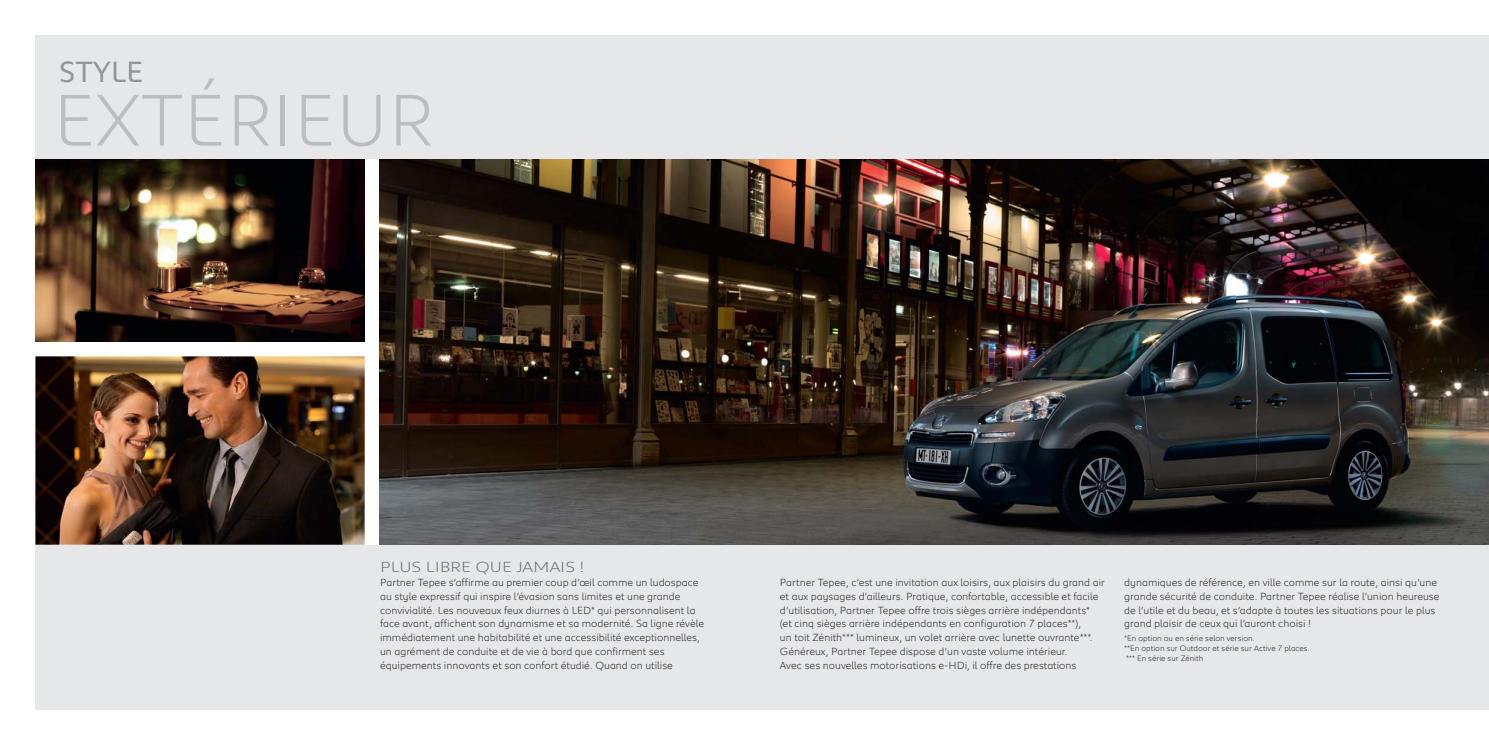
<style>
.page{position:relative;width:1489px;height:745px;background:#fff}
.page>*{position:absolute;margin:0;border:0;box-sizing:border-box;transform-origin:0 0}
.t1{font:300 75px "Peugeot";color:#bbbdc0}
.t2{font:30px "Peugeot";color:#939598}
.t3{font:300 15px "Peugeot Expanded";color:#6d6e70}
.t4{font:300 10.62px/13.8px "Peugeot";color:#231f20}
.t5{font:300 8.12px/10px "Peugeot";color:#231f20}
</style>
<div class="page">
<div style="left:35px;top:35px;width:1453px;height:124px;background:#e6e7e8"></div>
<div style="left:35px;top:544px;width:1453px;height:165px;background:#e6e7e8"></div>
<img style="left:35px;top:159px;width:330px;height:182px">
<img style="left:35px;top:356px;width:330px;height:188px">
<img style="left:380px;top:159px;width:1108px;height:385px">
<h2 class="t2" style="left:59px;top:54px;width:86px">STYLE</h2>
<h1 class="t1" style="left:53px;top:92px;width:382px">EXTÉRIEUR</h1>
<h3 class="t3" style="left:380px;top:558px;width:206px">PLUS LIBRE QUE JAMAIS !</h3>
<p class="t4" style="left:380px;top:576px;width:325px">Partner Tepee s’affirme au premier coup d’œil comme un ludospace au style expressif qui inspire l’évasion sans limites et une grande convivialité. Les nouveaux feux diurnes à LED* qui personnalisent la face avant, affichent son dynamisme et sa modernité. Sa ligne révèle immédiatement une habitabilité et une accessibilité exceptionnelles, un agrément de conduite et de vie à bord que confirment ses équipements innovants et son confort étudié. Quand on utilise</p>
<p class="t4" style="left:780px;top:576px;width:326px">Partner Tepee, c’est une invitation aux loisirs, aux plaisirs du grand air et aux paysages d’ailleurs. Pratique, confortable, accessible et facile d’utilisation, Partner Tepee offre trois sièges arrière indépendants*<br>(et cinq sièges arrière indépendants en configuration 7 places**),<br>un toit Zénith*** lumineux, un volet arrière avec lunette ouvrante***.<br>Généreux, Partner Tepee dispose d’un vaste volume intérieur.<br>Avec ses nouvelles motorisations e-HDi, il offre des prestations</p>
<p class="t4" style="left:1124px;top:576px;width:317px">dynamiques de référence, en ville comme sur la route, ainsi qu’une grande sécurité de conduite. Partner Tepee réalise l’union heureuse de l’utile et du beau, et s’adapte à toutes les situations pour le plus grand plaisir de ceux qui l’auront choisi !</p>
<p class="t5" style="left:1124px;top:633px;width:187px">*En option ou en série selon version.<br>**En option sur Outdoor et série sur Active 7 places. *** En série sur Zénith</p>
</div>
